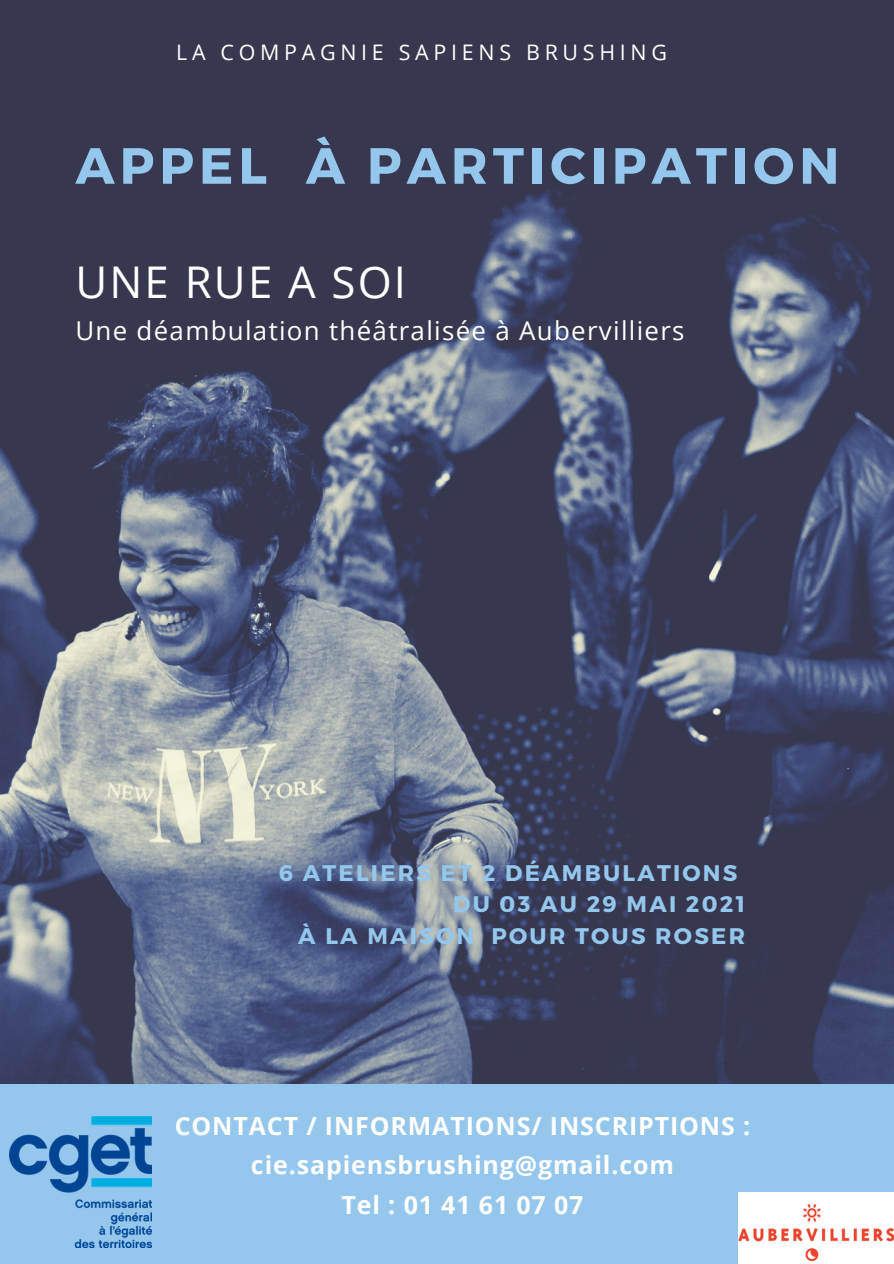
<style>
.page{position:relative;width:894px;height:1264px;background:#fff}
.page>*{position:absolute;margin:0;border:0;box-sizing:border-box;transform-origin:0 0}
.t1{font:700 50.85px "Montserrat";letter-spacing:.1em;color:#94c7eb}
.t2{font:43.65px "Open Sans";letter-spacing:.05em;color:#fff}
.t3{font:25.95px "Open Sans";letter-spacing:.05em;color:#fff}
.t4{font:700 24.9px "Open Sans";letter-spacing:.035em;color:#fff}
.t5{font:700 22.5px "Montserrat";letter-spacing:.1em;color:#94c7eb}
.t6{font:21.45px "Open Sans";letter-spacing:.22em;color:#fff}
</style>
<div class="page">
<img style="left:0;top:0;width:893px;height:1084px">
<div style="left:0;top:1084px;width:893px;height:179px;background:#94c7eb"></div>
<img style="left:738px;top:1192px;width:155px;height:71px">
<img style="left:9px;top:1116px;width:142px;height:131px">
<p class="t6" style="left:176px;top:37px;width:492px">LA COMPAGNIE SAPIENS BRUSHING</p>
<p class="t1" style="left:75px;top:133px;width:765px">APPEL À PARTICIPATION</p>
<p class="t2" style="left:75px;top:251px;width:332px">UNE RUE A SOI</p>
<p class="t3" style="left:75px;top:312px;width:610px">Une déambulation théâtralisée à Aubervilliers</p>
<p class="t5" style="left:279px;top:858px;width:460px">6 ATELIERS ET 2 DÉAMBULATIONS</p>
<p class="t5" style="left:453px;top:889px;width:293px">DU 03 AU 29 MAI 2021</p>
<p class="t5" style="left:298px;top:921px;width:448px">À LA MAISON POUR TOUS ROSER</p>
<p class="t4" style="left:175px;top:1108px;width:577px">CONTACT / INFORMATIONS/ INSCRIPTIONS :</p>
<p class="t4" style="left:251px;top:1147px;width:424px">cie.sapiensbrushing@gmail.com</p>
<p class="t4" style="left:341px;top:1187px;width:243px">Tel : 01 41 61 07 07</p>
</div>
